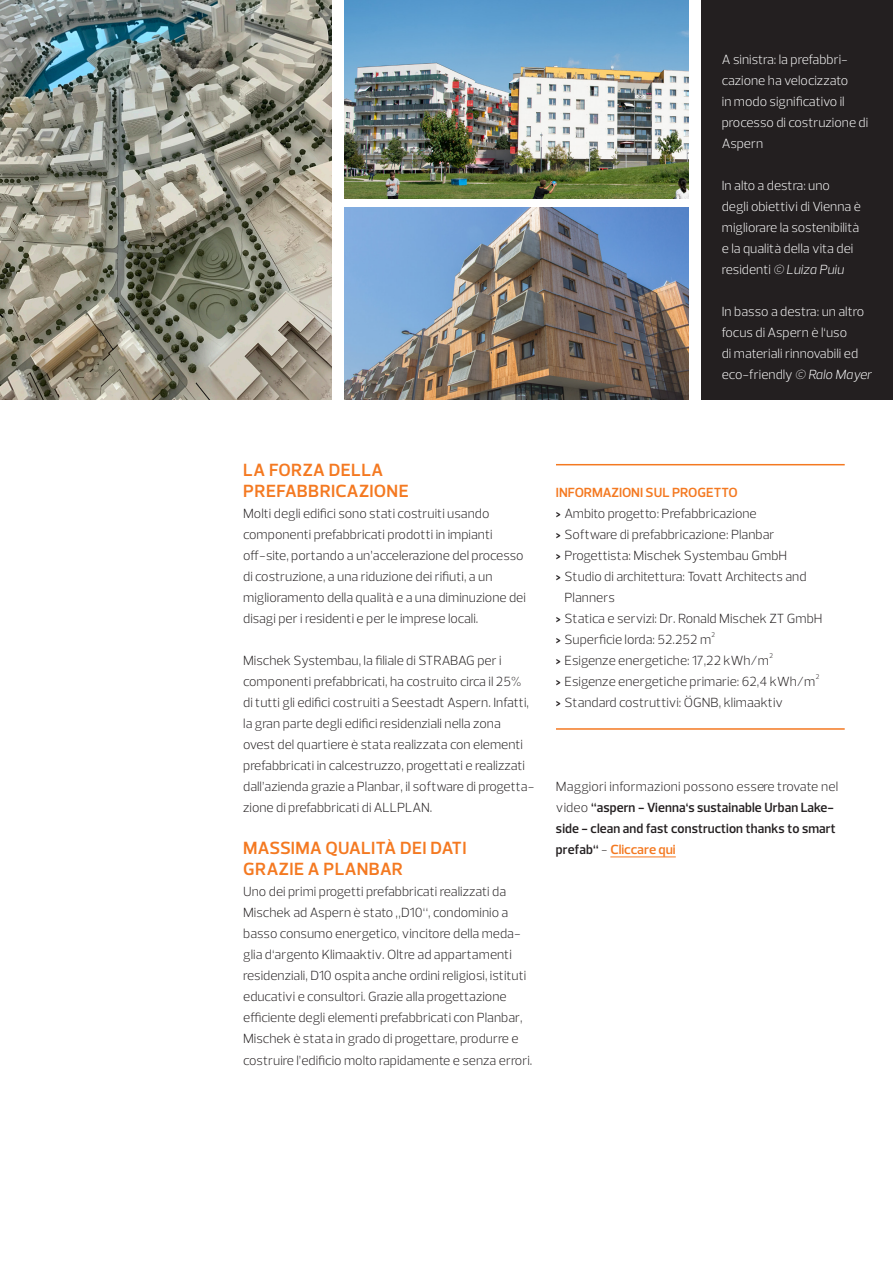
<style>
.page{position:relative;width:893px;height:1263px;background:#fff}
.page>*{position:absolute;margin:0;border:0;box-sizing:border-box;transform-origin:0 0}
.fließtext{font:600 18px/21px "Prelo";letter-spacing:.025em;color:#f47921}
.fließtext-2{font:300 13.5px/21px "Prelo";color:#231f20}
.BU{font:300 13.5px/21px "Prelo";color:#fff}
.fließtext-3{font:600 13.5px/21px "Prelo";letter-spacing:.01em;color:#231f20;scale:.96 1}
.Intro_ING{font:600 13.5px "Prelo";color:#f47921}
.s1{font-style:italic}
.s2{font-weight:600}
.s3{font-weight:300}
.s4{color:#f47921}
</style>
<div class="page">
<div style="left:702px;top:0;width:191px;height:400px;background:#231f20"></div>
<img style="left:344px;top:0;width:345px;height:199px">
<img style="left:344px;top:208px;width:345px;height:192px">
<img style="left:0;top:0;width:332px;height:400px">
<hr style="left:556px;top:464px;width:289px;height:1px;background:#f47921">
<hr style="left:556px;top:728px;width:289px;height:2px;background:#f47921">
<hr style="left:610px;top:856px;width:66px;height:1px;background:#f47921">
<p class="BU" style="left:722px;top:49px;width:148px">A sinistra: la prefabbri&shy;cazione ha velocizzato<br>in modo significativo il processo di costruzione di<br>Aspern</p>
<p class="BU" style="left:722px;top:175px;width:141px">In alto a destra: uno<br>degli obiettivi di Vienna è migliorare la sostenibilità e la qualità della vita dei residenti <span class="s1">© Luiza Puiu</span></p>
<p class="BU" style="left:722px;top:301px;width:152px">In basso a destra: un altro focus di Aspern è l‘uso<br>di materiali rinnovabili ed eco-friendly <span class="s1">© Ralo Mayer</span></p>
<p class="fließtext" style="left:243px;top:460px;width:167px">LA FORZA DELLA<br>PREFABBRICAZIONE</p>
<p class="fließtext-2" style="left:243px;top:503px;width:284px">Molti degli edifici sono stati costruiti usando componenti prefabbricati prodotti in impianti off-site, portando a un’accelerazione del processo di costruzione, a una riduzione dei rifiuti, a un miglioramento della qualità e a una diminuzione dei disagi per i residenti e per le imprese locali.</p>
<p class="fließtext-2" style="left:243px;top:650px;width:293px">Mischek Systembau, la filiale di STRABAG per i componenti prefabbricati, ha costruito circa il 25%<br>di tutti gli edifici costruiti a Seestadt Aspern. Infatti, la gran parte degli edifici residenziali nella zona ovest del quartiere è stata realizzata con elementi prefabbricati in calcestruzzo, progettati e realizzati dall’azienda grazie a Planbar, il software di progetta&shy;zione di prefabbricati di ALLPLAN.</p>
<p class="fließtext" style="left:243px;top:838px;width:225px">MASSIMA QUALITÀ DEI DATI<br>GRAZIE A PLANBAR</p>
<p class="fließtext-2" style="left:243px;top:881px;width:291px">Uno dei primi progetti prefabbricati realizzati da Mischek ad Aspern è stato „D10“, condominio a basso consumo energetico, vincitore della meda&shy;glia d‘argento Klimaaktiv. Oltre ad appartamenti residenziali, D10 ospita anche ordini religiosi, istituti educativi e consultori. Grazie alla progettazione efficiente degli elementi prefabbricati con Planbar, Mischek è stata in grado di progettare, produrre e costruire l’edificio molto rapidamente e senza errori.</p>
<p class="Intro_ING" style="left:556px;top:484px;width:183px">INFORMAZIONI SUL PROGETTO</p>
<p class="fließtext-2" style="left:556px;top:503px;width:202px"><span class="s2">&gt;</span> Ambito progetto: Prefabbricazione</p>
<p class="fließtext-2" style="left:556px;top:524px;width:220px"><span class="s2">&gt;</span> Software di prefabbricazione: Planbar</p>
<p class="fließtext-2" style="left:556px;top:545px;width:233px"><span class="s2">&gt;</span> Progettista: Mischek Systembau GmbH</p>
<p class="fließtext-2" style="left:564px;top:566px;width:244px;text-indent:-9px"><span class="s2">&gt;</span> Studio di architettura: Tovatt Architects and<br>Planners</p>
<p class="fließtext-2" style="left:556px;top:608px;width:268px"><span class="s2">&gt;</span> Statica e servizi: Dr. Ronald Mischek ZT GmbH</p>
<p class="fließtext-2" style="left:556px;top:629px;width:161px"><span class="s2">&gt;</span> Superficie lorda: 52.252 m²</p>
<p class="fließtext-2" style="left:556px;top:650px;width:219px"><span class="s2">&gt;</span> Esigenze energetiche: 17,22 kWh/m²</p>
<p class="fließtext-2" style="left:556px;top:671px;width:265px"><span class="s2">&gt;</span> Esigenze energetiche primarie: 62,4 kWh/m²</p>
<p class="fließtext-2" style="left:556px;top:692px;width:229px"><span class="s2">&gt;</span> Standard costruttivi: ÖGNB, klimaaktiv</p>
<p class="fließtext-3" style="left:556px;top:776px;width:295px"><span class="s3">Maggiori informazioni possono essere trovate nel video</span> “aspern - Vienna‘s sustainable Urban Lake&shy;side - clean and fast construction thanks to smart prefab“ <span class="s3">-</span> <span class="s4">Cliccare qui</span></p>
</div>
